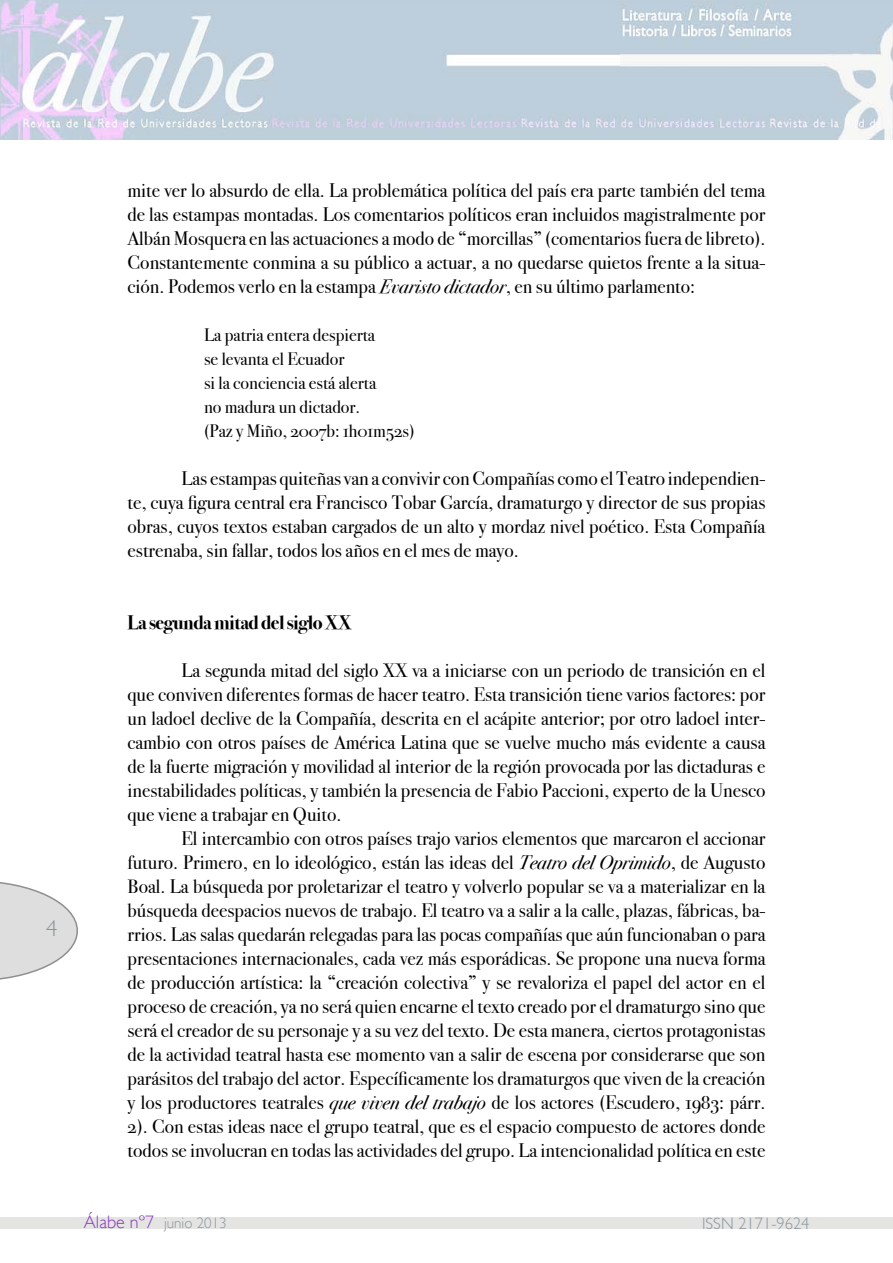
<style>
.page{position:relative;width:893px;height:1263px;background:#fff}
.page>*{position:absolute;margin:0;border:0;box-sizing:border-box;transform-origin:0 0}
.t1{font:300 22.5px "Gill Sans";color:#8a949d}
.t2{font:19.5px/24px "Bodoni Svty Two OSITCTT Book";color:#000;text-align:justify}
.t3{font:19.5px "Bodoni Svty Two OSITCTT Bold";letter-spacing:-.02em;color:#000}
.t4{font:18px "Bodoni Svty Two OSITCTT Book";color:#000}
.t5{font:300 16.5px "Gill Sans";color:#8c959c}
.t6{font:300 15px "Gill Sans";color:#8c959c}
.s1{font-family:"Bodoni Svty Two OSITCTT Book It"}
.s2{font-size:18px;color:#893ab6}
</style>
<div class="page">
<svg style="left:0;top:882px;width:78px;height:98px"></svg>
<div style="left:0;top:1218px;width:893px;height:11px;background:#e4e4e3"></div>
<img style="left:0;top:0;width:893px;height:139px">
<p class="t1" style="left:46px;top:916px;width:13px">4</p>
<p class="t2" style="left:128px;top:178px;width:639px">mite ver lo absurdo de ella. La problemática política del país era parte también del tema de las estampas montadas. Los comentarios políticos eran incluidos magistralmente por Albán Mosquera en las actuaciones a modo de “morcillas” (comentarios fuera de libreto).<br>Constantemente conmina a su público a actuar, a no quedarse quietos frente a la situa&shy;ción. Podemos verlo en la estampa <span class="s1">Evaristo dictador</span>, en su último parlamento:</p>
<p class="t4" style="left:204px;top:324px;width:172px">La patria entera despierta</p>
<p class="t4" style="left:204px;top:348px;width:142px">se levanta el Ecuador</p>
<p class="t4" style="left:204px;top:372px;width:174px">si la conciencia está alerta</p>
<p class="t4" style="left:204px;top:396px;width:158px">no madura un dictador.</p>
<p class="t4" style="left:204px;top:420px;width:212px">(Paz y Miño, 2007b: 1h01m52s)</p>
<p class="t2" style="left:128px;top:466px;width:639px;text-indent:54px">Las estampas quiteñas van a convivir con Compañías como el Teatro independien&shy;te, cuya figura central era Francisco Tobar García, dramaturgo y director de sus propias obras, cuyos textos estaban cargados de un alto y mordaz nivel poético. Esta Compañía estrenaba, sin fallar, todos los años en el mes de mayo.</p>
<p class="t3" style="left:128px;top:611px;width:226px">LasegundamitaddelsigloXX</p>
<p class="t2" style="left:128px;top:658px;width:639px;text-indent:54px">La segunda mitad del siglo XX va a iniciarse con un periodo de transición en el que conviven diferentes formas de hacer teatro. Esta transición tiene varios factores: por un ladoel declive de la Compañía, descrita en el acápite anterior; por otro ladoel inter&shy;cambio con otros países de América Latina que se vuelve mucho más evidente a causa de la fuerte migración y movilidad al interior de la región provocada por las dictaduras e inestabilidades políticas, y también la presencia de Fabio Paccioni, experto de la Unesco que viene a trabajar en Quito.</p>
<p class="t2" style="left:128px;top:826px;width:639px;text-indent:54px">El intercambio con otros países trajo varios elementos que marcaron el accionar futuro. Primero, en lo ideológico, están las ideas del <span class="s1">Teatro del Oprimido</span>, de Augusto Boal. La búsqueda por proletarizar el teatro y volverlo popular se va a materializar en la búsqueda deespacios nuevos de trabajo. El teatro va a salir a la calle, plazas, fábricas, ba&shy;rrios. Las salas quedarán relegadas para las pocas compañías que aún funcionaban o para presentaciones internacionales, cada vez más esporádicas. Se propone una nueva forma de producción artística: la “creación colectiva” y se revaloriza el papel del actor en el proceso de creación, ya no será quien encarne el texto creado por el dramaturgo sino que será el creador de su personaje y a su vez del texto. De esta manera, ciertos protagonistas de la actividad teatral hasta ese momento van a salir de escena por considerarse que son parásitos del trabajo del actor. Específicamente los dramaturgos que viven de la creación y los productores teatrales <span class="s1">que viven del trabajo</span> de los actores (Escudero, 1983: párr.<br>2). Con estas ideas nace el grupo teatral, que es el espacio compuesto de actores donde todos se involucran en todas las actividades del grupo. La intencionalidad política en este</p>
<p class="t6" style="left:84px;top:1214px;width:144px"><span class="s2">Álabe nº7</span> junio 2013</p>
<p class="t5" style="left:702px;top:1214px;width:109px">ISSN 2171-9624</p>
</div>
